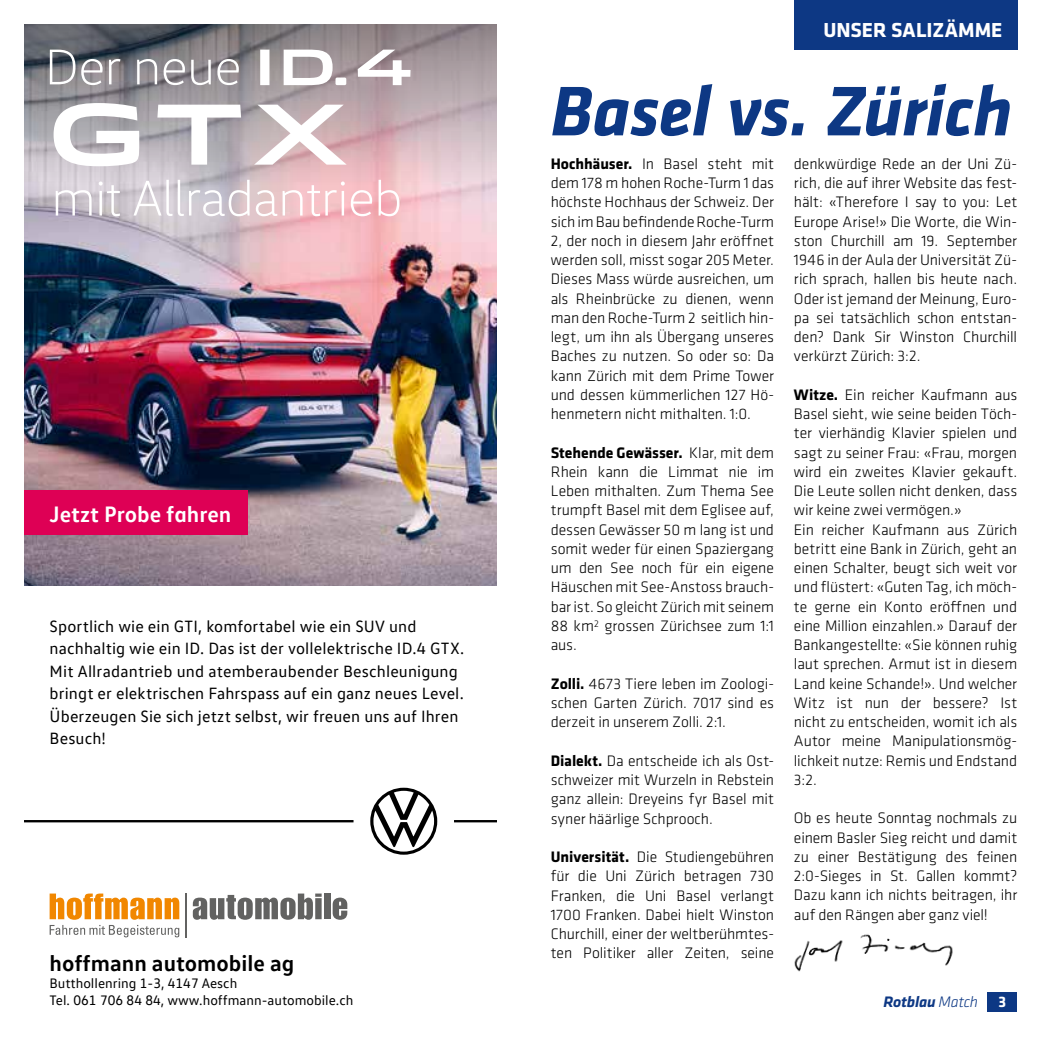
<style>
.page{position:relative;width:1042px;height:1042px;background:#fff}
.page>*{position:absolute;margin:0;border:0;box-sizing:border-box;transform-origin:0 0}
.t1{font:italic 700 72.62px "Klavika";letter-spacing:-.015em;color:#0d3884}
.t2{font:300 51.1px "VW Head";letter-spacing:-.01em;color:#fff}
.t3{font:700 22.75px "VW Text";color:#000}
.t4{font:700 22.75px "VW Text";color:#fff}
.t5{font:700 21px "Klavika";letter-spacing:-.005em;color:#fff}
.t6{font:16.62px/22.4px "VW Text";letter-spacing:.01em;color:#000}
.t7{font:300 15.75px/19.2px "Klavika";letter-spacing:-.005em;color:#000;text-align:justify}
.t8{font:italic 700 15.75px "Klavika";letter-spacing:-.015em;color:#0d3884}
.t9{font:700 15.75px "Klavika";color:#fff}
.t10{font:14px/16.8px "VW Text";color:#000}
.s1{font-weight:700}
.s2{font-weight:300}
</style>
<div class="page">
<div style="left:987px;top:992px;width:30px;height:20px;background:#0d3884"></div>
<img style="left:25px;top:25px;width:471px;height:913px">
<div style="left:794px;top:0;width:223px;height:50px;background:#0d3884"></div>
<img style="left:794px;top:934px;width:159px;height:38px">
<h2 class="t2" style="left:45px;top:37px;width:198px">Der neue</h2>
<h2 class="t2" style="left:51px;top:168px;width:352px">mit Allradantrieb</h2>
<h3 class="t4" style="left:50px;top:499px;width:183px">Jetzt Probe fahren</h3>
<p class="t6" style="left:50px;top:615px;width:416px">Sportlich wie ein GTI, komfortabel wie ein SUV und nachhaltig wie ein ID. Das ist der vollelektrische ID.4 GTX.<br>Mit Allradantrieb und atemberaubender Beschleunigung bringt er elektrischen Fahrspass auf ein ganz neues Level.<br>Überzeugen Sie sich jetzt selbst, wir freuen uns auf Ihren Besuch!</p>
<h3 class="t3" style="left:50px;top:948px;width:246px">hoffmann automobile ag</h3>
<p class="t10" style="left:50px;top:974px;width:305px">Butthollenring 1-3, 4147 Aesch<br>Tel. 061 706 84 84, www.hoffmann-automobile.ch</p>
<h3 class="t5" style="left:823px;top:15px;width:180px">UNSER SALIZÄMME</h3>
<h1 class="t1" style="left:551px;top:60px;width:463px">Basel vs. Zürich</h1>
<p class="t7" style="left:551px;top:154px;width:225px"><span class="s1">Hochhäuser.</span> In Basel steht mit dem 178 m hohen Roche-Turm 1 das höchste Hochhaus der Schweiz. Der sich im Bau befindende Roche-Turm 2, der noch in diesem Jahr eröffnet werden soll, misst sogar 205 Meter.<br>Dieses Mass würde ausreichen, um als Rheinbrücke zu dienen, wenn man den Roche-Turm 2 seitlich hin&shy;legt, um ihn als Übergang unseres Baches zu nutzen. So oder so: Da kann Zürich mit dem Prime Tower und dessen kümmerlichen 127 Hö&shy;henmetern nicht mithalten. 1:0.</p>
<p class="t7" style="left:551px;top:443px;width:225px"><span class="s1">Stehende Gewässer.</span> Klar, mit dem Rhein kann die Limmat nie im Leben mithalten. Zum Thema See trumpft Basel mit dem Eglisee auf, dessen Gewässer 50 m lang ist und somit weder für einen Spaziergang um den See noch für ein eigene Häuschen mit See-Anstoss brauch&shy;bar ist. So gleicht Zürich mit seinem 88 km<sup>2</sup> grossen Zürichsee zum 1:1 aus.</p>
<p class="t7" style="left:551px;top:674px;width:225px"><span class="s1">Zolli.</span> 4673 Tiere leben im Zoologi&shy;schen Garten Zürich. 7017 sind es derzeit in unserem Zolli. 2:1.</p>
<p class="t7" style="left:551px;top:751px;width:225px"><span class="s1">Dialekt.</span> Da entscheide ich als Ost&shy;schweizer mit Wurzeln in Rebstein ganz allein: Dreyeins fyr Basel mit syner häärlige Schprooch.</p>
<p class="t7" style="left:551px;top:847px;width:225px"><span class="s1">Universität.</span> Die Studiengebühren für die Uni Zürich betragen 730<br>Franken, die Uni Basel verlangt 1700 Franken. Dabei hielt Winston Churchill, einer der weltberühmtes&shy;ten Politiker aller Zeiten, seine</p>
<p class="t7" style="left:794px;top:154px;width:225px">denkwürdige Rede an der Uni Zü&shy;rich, die auf ihrer Website das fest&shy;hält: «Therefore I say to you: Let Europe Arise!» Die Worte, die Win&shy;ston Churchill am 19. September 1946 in der Aula der Universität Zü&shy;rich sprach, hallen bis heute nach.<br>Oder ist jemand der Meinung, Euro&shy;pa sei tatsächlich schon entstan&shy;den? Dank Sir Winston Churchill verkürzt Zürich: 3:2.</p>
<p class="t7" style="left:794px;top:385px;width:225px;text-align:left"><span class="s1">Witze.</span> Ein reicher Kaufmann aus<br>Basel sieht, wie seine beiden Töch&shy;ter vierhändig Klavier spielen und sagt zu seiner Frau: «Frau, morgen wird ein zweites Klavier gekauft.<br>Die Leute sollen nicht denken, dass wir keine zwei vermögen.»<br>Ein reicher Kaufmann aus Zürich betritt eine Bank in Zürich, geht an einen Schalter, beugt sich weit vor und flüstert: «Guten Tag, ich möch&shy;te gerne ein Konto eröffnen und eine Million einzahlen.» Darauf der<br>Bankangestellte: «Sie können ruhig laut sprechen. Armut ist in diesem<br>Land keine Schande!». Und welcher<br>Witz ist nun der bessere? Ist nicht zu entscheiden, womit ich als<br>Autor meine Manipulationsmög&shy;lichkeit nutze: Remis und Endstand<br>3:2.</p>
<p class="t7" style="left:794px;top:808px;width:225px">Ob es heute Sonntag nochmals zu einem Basler Sieg reicht und damit zu einer Bestätigung des feinen 2:0-Sieges in St. Gallen kommt?<br>Dazu kann ich nichts beitragen, ihr auf den Rängen aber ganz viel!</p>
<p class="t8" style="left:883px;top:990px;width:96px">Rotblau <span class="s2">Match</span></p>
<p class="t9" style="left:998px;top:990px;width:9px">3</p>
</div>
